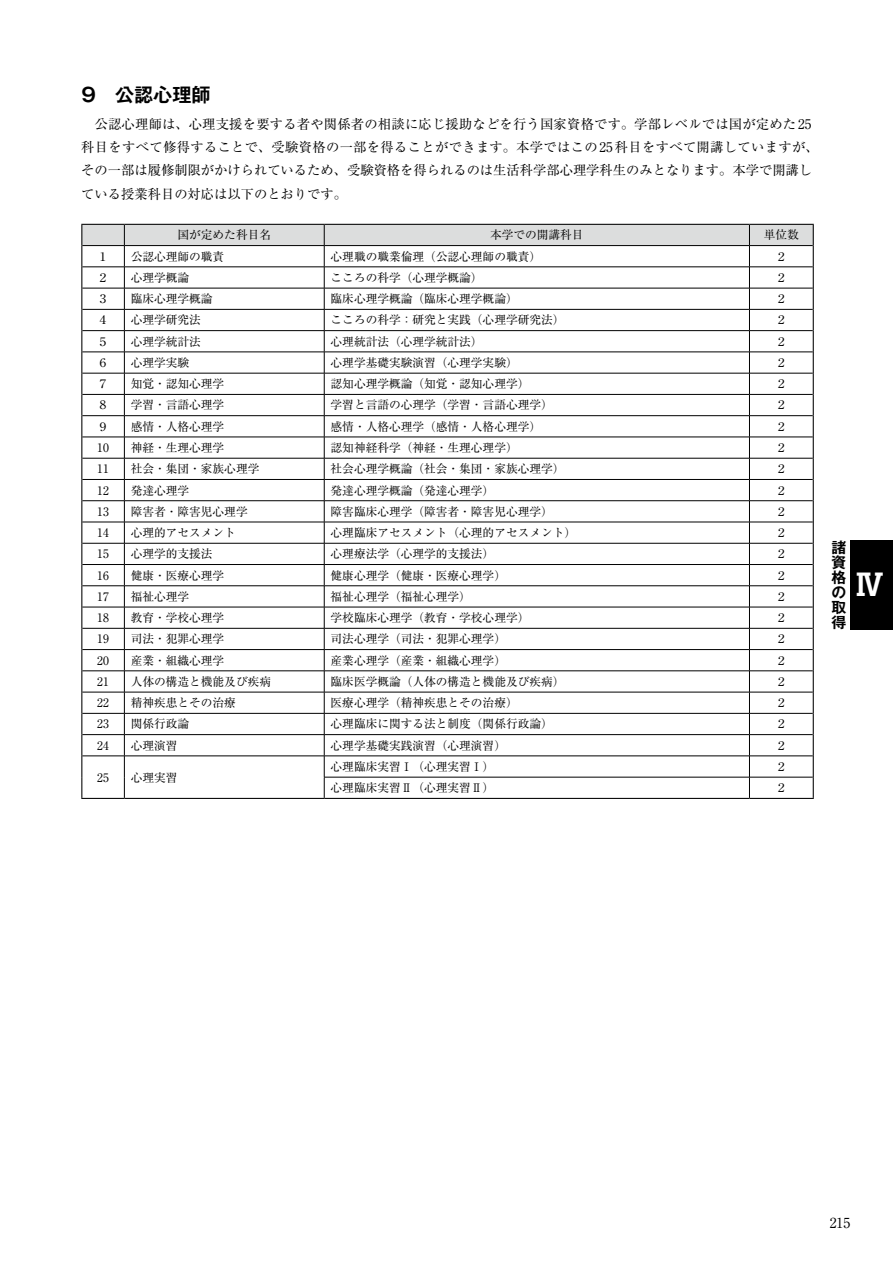
<style>
.page{position:relative;width:893px;height:1263px;background:#fff}
.page>*{position:absolute;margin:0;border:0;box-sizing:border-box;transform-origin:0 0}
.t1{font:700 29.7px "Gothic MB101 Pro De";color:#fff}
.t2{font:700 19.2px "Gothic MB101 Pro De";color:#000}
.t3{font:700 14.85px/14.9px "Gothic MB101 Pro De";color:#000;text-align:justify}
.t4{font:13.8px "Ryumin Pro";color:#000}
.t5{font:13.35px/23.4px "Ryumin Pro";letter-spacing:.015em;color:#000}
.t6{font:11.7px "Ryumin Pro";color:#000}
</style>
<div class="page">
<div style="left:850px;top:540px;width:43px;height:89px;background:#000"></div>
<svg style="left:81px;top:224px;width:733px;height:574px"></svg>
<hr style="left:81px;top:798px;width:43px;height:1px;background:#000">
<hr style="left:124px;top:798px;width:200px;height:1px;background:#000">
<hr style="left:324px;top:798px;width:425px;height:1px;background:#000">
<hr style="left:749px;top:798px;width:65px;height:1px;background:#000">
<h2 class="t2" style="left:79px;top:79px;width:133px">９　公認心理師</h2>
<p class="t5" style="left:81px;top:111px;width:739px">　公認心理師は、心理支援を要する者や関係者の相談に応じ援助などを行う国家資格です。学部レベルでは国が定めた25科目をすべて修得することで、受験資格の一部を得ることができます。本学ではこの25科目をすべて開講していますが、その一部は履修制限がかけられているため、受験資格を得られるのは生活科学部心理学科生のみとなります。本学で開講している授業科目の対応は以下のとおりです。</p>
<p class="t6" style="left:178px;top:226px;width:95px">国が定めた科目名</p>
<p class="t6" style="left:490px;top:226px;width:95px">本学での開講科目</p>
<p class="t6" style="left:764px;top:226px;width:37px">単位数</p>
<p class="t6" style="left:97px;top:247px;width:13px">１</p>
<p class="t6" style="left:131px;top:247px;width:95px">公認心理師の職責</p>
<p class="t6" style="left:331px;top:247px;width:212px">心理職の職業倫理（公認心理師の職責）</p>
<p class="t6" style="left:775px;top:247px;width:13px">２</p>
<p class="t6" style="left:97px;top:268px;width:13px">２</p>
<p class="t6" style="left:131px;top:268px;width:60px">心理学概論</p>
<p class="t6" style="left:331px;top:268px;width:154px">こころの科学（心理学概論）</p>
<p class="t6" style="left:775px;top:268px;width:13px">２</p>
<p class="t6" style="left:97px;top:290px;width:13px">３</p>
<p class="t6" style="left:131px;top:290px;width:83px">臨床心理学概論</p>
<p class="t6" style="left:331px;top:290px;width:189px">臨床心理学概論（臨床心理学概論）</p>
<p class="t6" style="left:775px;top:290px;width:13px">２</p>
<p class="t6" style="left:97px;top:311px;width:13px">４</p>
<p class="t6" style="left:131px;top:311px;width:72px">心理学研究法</p>
<p class="t6" style="left:331px;top:311px;width:235px">こころの科学：研究と実践（心理学研究法）</p>
<p class="t6" style="left:775px;top:311px;width:13px">２</p>
<p class="t6" style="left:97px;top:332px;width:13px">５</p>
<p class="t6" style="left:131px;top:332px;width:72px">心理学統計法</p>
<p class="t6" style="left:331px;top:332px;width:154px">心理統計法（心理学統計法）</p>
<p class="t6" style="left:775px;top:332px;width:13px">２</p>
<p class="t6" style="left:97px;top:353px;width:13px">６</p>
<p class="t6" style="left:131px;top:353px;width:60px">心理学実験</p>
<p class="t6" style="left:331px;top:353px;width:189px">心理学基礎実験演習（心理学実験）</p>
<p class="t6" style="left:775px;top:353px;width:13px">２</p>
<p class="t6" style="left:97px;top:375px;width:13px">７</p>
<p class="t6" style="left:131px;top:375px;width:95px">知覚・認知心理学</p>
<p class="t6" style="left:331px;top:375px;width:200px">認知心理学概論（知覚・認知心理学）</p>
<p class="t6" style="left:775px;top:375px;width:13px">２</p>
<p class="t6" style="left:97px;top:396px;width:13px">８</p>
<p class="t6" style="left:131px;top:396px;width:95px">学習・言語心理学</p>
<p class="t6" style="left:331px;top:396px;width:224px">学習と言語の心理学（学習・言語心理学）</p>
<p class="t6" style="left:775px;top:396px;width:13px">２</p>
<p class="t6" style="left:97px;top:417px;width:13px">９</p>
<p class="t6" style="left:131px;top:417px;width:95px">感情・人格心理学</p>
<p class="t6" style="left:331px;top:417px;width:212px">感情・人格心理学（感情・人格心理学）</p>
<p class="t6" style="left:775px;top:417px;width:13px">２</p>
<p class="t6" style="left:97px;top:438px;width:13px">10</p>
<p class="t6" style="left:131px;top:438px;width:95px">神経・生理心理学</p>
<p class="t6" style="left:331px;top:438px;width:189px">認知神経科学（神経・生理心理学）</p>
<p class="t6" style="left:775px;top:438px;width:13px">２</p>
<p class="t6" style="left:97px;top:460px;width:13px">11</p>
<p class="t6" style="left:131px;top:460px;width:130px">社会・集団・家族心理学</p>
<p class="t6" style="left:331px;top:460px;width:235px">社会心理学概論（社会・集団・家族心理学）</p>
<p class="t6" style="left:775px;top:460px;width:13px">２</p>
<p class="t6" style="left:97px;top:481px;width:13px">12</p>
<p class="t6" style="left:131px;top:481px;width:60px">発達心理学</p>
<p class="t6" style="left:331px;top:481px;width:165px">発達心理学概論（発達心理学）</p>
<p class="t6" style="left:775px;top:481px;width:13px">２</p>
<p class="t6" style="left:97px;top:502px;width:13px">13</p>
<p class="t6" style="left:131px;top:502px;width:118px">障害者・障害児心理学</p>
<p class="t6" style="left:331px;top:502px;width:224px">障害臨床心理学（障害者・障害児心理学）</p>
<p class="t6" style="left:775px;top:502px;width:13px">２</p>
<p class="t6" style="left:97px;top:523px;width:13px">14</p>
<p class="t6" style="left:131px;top:523px;width:107px">心理的アセスメント</p>
<p class="t6" style="left:331px;top:523px;width:247px">心理臨床アセスメント（心理的アセスメント）</p>
<p class="t6" style="left:775px;top:523px;width:13px">２</p>
<p class="t6" style="left:97px;top:545px;width:13px">15</p>
<p class="t6" style="left:131px;top:545px;width:83px">心理学的支援法</p>
<p class="t6" style="left:331px;top:545px;width:165px">心理療法学（心理学的支援法）</p>
<p class="t6" style="left:775px;top:545px;width:13px">２</p>
<p class="t6" style="left:97px;top:566px;width:13px">16</p>
<p class="t6" style="left:131px;top:566px;width:95px">健康・医療心理学</p>
<p class="t6" style="left:331px;top:566px;width:177px">健康心理学（健康・医療心理学）</p>
<p class="t6" style="left:775px;top:566px;width:13px">２</p>
<p class="t6" style="left:97px;top:587px;width:13px">17</p>
<p class="t6" style="left:131px;top:587px;width:60px">福祉心理学</p>
<p class="t6" style="left:331px;top:587px;width:142px">福祉心理学（福祉心理学）</p>
<p class="t6" style="left:775px;top:587px;width:13px">２</p>
<p class="t6" style="left:97px;top:608px;width:13px">18</p>
<p class="t6" style="left:131px;top:608px;width:95px">教育・学校心理学</p>
<p class="t6" style="left:331px;top:608px;width:200px">学校臨床心理学（教育・学校心理学）</p>
<p class="t6" style="left:775px;top:608px;width:13px">２</p>
<p class="t6" style="left:97px;top:630px;width:13px">19</p>
<p class="t6" style="left:131px;top:630px;width:95px">司法・犯罪心理学</p>
<p class="t6" style="left:331px;top:630px;width:177px">司法心理学（司法・犯罪心理学）</p>
<p class="t6" style="left:775px;top:630px;width:13px">２</p>
<p class="t6" style="left:97px;top:651px;width:13px">20</p>
<p class="t6" style="left:131px;top:651px;width:95px">産業・組織心理学</p>
<p class="t6" style="left:331px;top:651px;width:177px">産業心理学（産業・組織心理学）</p>
<p class="t6" style="left:775px;top:651px;width:13px">２</p>
<p class="t6" style="left:97px;top:672px;width:13px">21</p>
<p class="t6" style="left:131px;top:672px;width:142px">人体の構造と機能及び疾病</p>
<p class="t6" style="left:331px;top:672px;width:235px">臨床医学概論（人体の構造と機能及び疾病）</p>
<p class="t6" style="left:775px;top:672px;width:13px">２</p>
<p class="t6" style="left:97px;top:693px;width:13px">22</p>
<p class="t6" style="left:131px;top:693px;width:107px">精神疾患とその治療</p>
<p class="t6" style="left:331px;top:693px;width:189px">医療心理学（精神疾患とその治療）</p>
<p class="t6" style="left:775px;top:693px;width:13px">２</p>
<p class="t6" style="left:97px;top:715px;width:13px">23</p>
<p class="t6" style="left:131px;top:715px;width:60px">関係行政論</p>
<p class="t6" style="left:331px;top:715px;width:224px">心理臨床に関する法と制度（関係行政論）</p>
<p class="t6" style="left:775px;top:715px;width:13px">２</p>
<p class="t6" style="left:97px;top:736px;width:13px">24</p>
<p class="t6" style="left:131px;top:736px;width:48px">心理演習</p>
<p class="t6" style="left:331px;top:736px;width:177px">心理学基礎実践演習（心理演習）</p>
<p class="t6" style="left:775px;top:736px;width:13px">２</p>
<p class="t6" style="left:97px;top:768px;width:13px">25</p>
<p class="t6" style="left:131px;top:768px;width:48px">心理実習</p>
<p class="t6" style="left:331px;top:757px;width:165px">心理臨床実習Ⅰ（心理実習Ⅰ）</p>
<p class="t6" style="left:775px;top:757px;width:13px">２</p>
<p class="t6" style="left:331px;top:778px;width:165px">心理臨床実習Ⅱ（心理実習Ⅱ）</p>
<p class="t6" style="left:775px;top:778px;width:13px">２</p>
<p class="t3" style="left:831px;top:538px;width:16px">諸資格の取得</p>
<h1 class="t1" style="left:855px;top:560px;width:31px">Ⅳ</h1>
<p class="t4" style="left:830px;top:1212px;width:22px">215</p>
</div>
